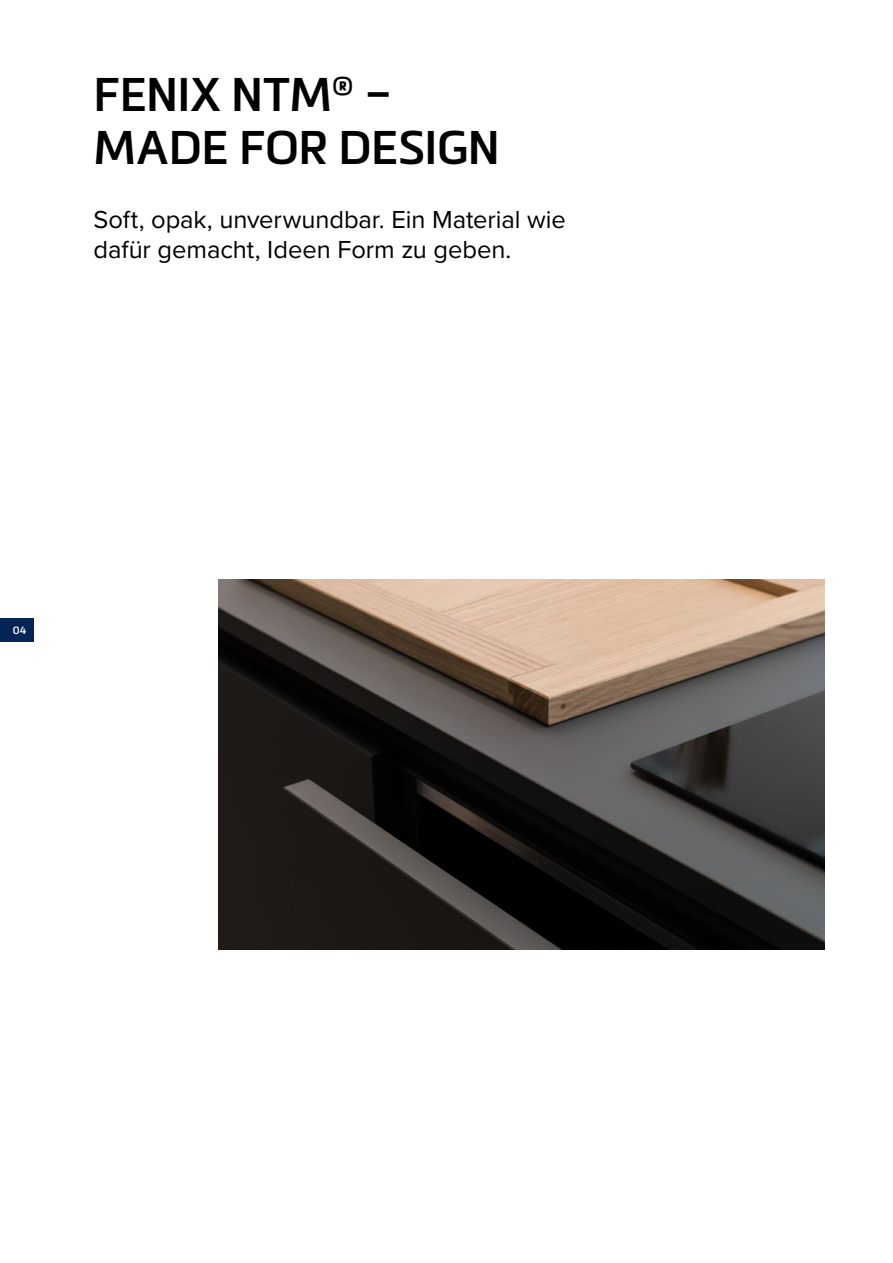
<style>
.page{position:relative;width:893px;height:1263px;background:#fff}
.page>*{position:absolute;margin:0;border:0;box-sizing:border-box;transform-origin:0 0}
.t1{font:600 46.5px/52.5px "Metronic Pro";letter-spacing:-.01em;color:#000}
.t2{font:25.5px/30px "Proxima Nova";letter-spacing:-.005em;color:#000}
.t3{font:600 10.5px "Metronic Pro";color:#fff}
</style>
<div class="page">
<img style="left:219px;top:579px;width:606px;height:371px">
<div style="left:0;top:618px;width:34px;height:24px;background:#042455"></div>
<h1 class="t1" style="left:94px;top:68px;width:408px">FENIX NTM® –<br>MADE FOR DESIGN</h1>
<p class="t2" style="left:94px;top:204px;width:474px">Soft, opak, unverwundbar. Ein Material wie dafür gemacht, Ideen Form zu geben.</p>
<p class="t3" style="left:13px;top:624px;width:15px">04</p>
</div>
